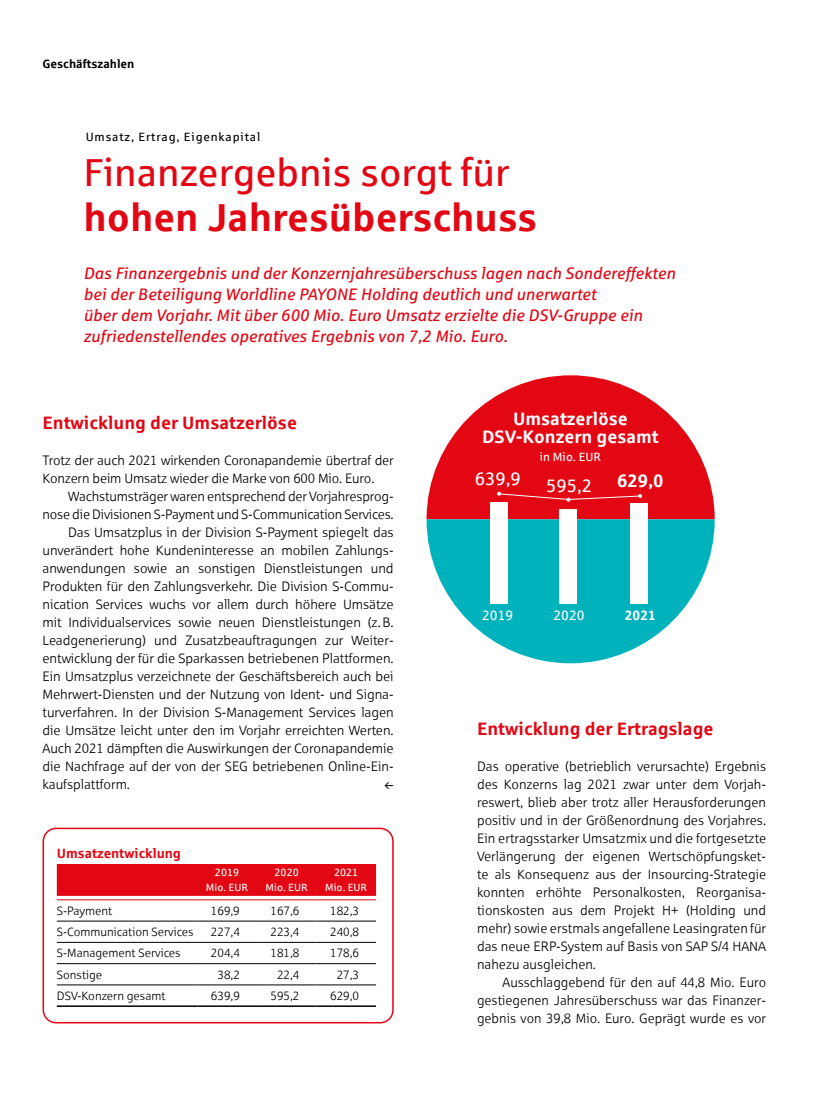
<style>
.page{position:relative;width:830px;height:1106px;background:#fff}
.page>*{position:absolute;margin:0;border:0;box-sizing:border-box;transform-origin:0 0}
.t1{font:39px "Sparkasse Rg";color:#e30613}
.t2{font:700 39px "Sparkasse Rg";color:#e30613}
.t3{font:700 18px "Sparkasse Rg";color:#e30613}
.t4{font:700 18px/18px "Sparkasse Rg";color:#fff;text-align:center}
.t5{font:18px "Sparkasse Rg";color:#fff}
.t6{font:italic 16.5px/21px "Sparkasse Rg";color:#e30613}
.t7{font:13.5px/18px "Sparkasse Lt";letter-spacing:-.005em;color:#000;text-align:justify}
.t8{font:700 13.5px "Sparkasse Rg";color:#e30613}
.t9{font:13.5px "Sparkasse Rg";color:#fff}
.t10{font:700 13.5px "Sparkasse Rg";color:#fff}
.t11{font:12px "Sparkasse Lt";color:#000}
.t12{font:12px "Sparkasse Rg";letter-spacing:.07em;color:#000}
.t13{font:700 12px "Sparkasse Rg";color:#000}
.t14{font:12px "Sparkasse Rg";color:#fff}
.t15{font:10.5px/15px "Sparkasse Rg";color:#fff;text-align:center}
</style>
<div class="page">
<div style="left:57px;top:864px;width:319px;height:31px;background:#e30613"></div>
<hr style="left:57px;top:920px;width:140px;height:1px;background:#000">
<hr style="left:197px;top:920px;width:60px;height:1px;background:#000">
<hr style="left:257px;top:920px;width:59px;height:1px;background:#000">
<hr style="left:316px;top:920px;width:60px;height:1px;background:#000">
<hr style="left:57px;top:942px;width:140px;height:1px;background:#000">
<hr style="left:197px;top:942px;width:60px;height:1px;background:#000">
<hr style="left:257px;top:942px;width:59px;height:1px;background:#000">
<hr style="left:316px;top:942px;width:60px;height:1px;background:#000">
<hr style="left:57px;top:963px;width:140px;height:1px;background:#000">
<hr style="left:197px;top:963px;width:60px;height:1px;background:#000">
<hr style="left:257px;top:963px;width:59px;height:1px;background:#000">
<hr style="left:316px;top:963px;width:60px;height:1px;background:#000">
<hr style="left:57px;top:984px;width:140px;height:1px;background:#000">
<hr style="left:197px;top:984px;width:60px;height:1px;background:#000">
<hr style="left:257px;top:984px;width:59px;height:1px;background:#000">
<hr style="left:316px;top:984px;width:60px;height:1px;background:#000">
<hr style="left:57px;top:895px;width:140px;height:1px;background:#e30613">
<hr style="left:197px;top:895px;width:60px;height:1px;background:#e30613">
<hr style="left:257px;top:895px;width:59px;height:1px;background:#e30613">
<hr style="left:316px;top:895px;width:60px;height:1px;background:#e30613">
<hr style="left:57px;top:899px;width:140px;height:1px;background:#e30613">
<hr style="left:197px;top:899px;width:60px;height:1px;background:#e30613">
<hr style="left:257px;top:899px;width:59px;height:1px;background:#e30613">
<hr style="left:316px;top:899px;width:60px;height:1px;background:#e30613">
<hr style="left:57px;top:1005px;width:140px;height:1px;background:#000">
<hr style="left:197px;top:1005px;width:60px;height:1px;background:#000">
<hr style="left:257px;top:1005px;width:59px;height:1px;background:#000">
<hr style="left:316px;top:1005px;width:60px;height:1px;background:#000">
<div style="left:43px;top:827px;width:350px;height:196px;border:2px solid #e30613;border-radius:13px"></div>
<svg style="left:426px;top:375px;width:288px;height:144px;fill:#e30613"></svg>
<svg style="left:426px;top:519px;width:288px;height:144px;fill:#00b2bb"></svg>
<div style="left:490px;top:502px;width:17px;height:101px;background:#fff"></div>
<div style="left:630px;top:503px;width:17px;height:100px;background:#fff"></div>
<div style="left:559px;top:509px;width:17px;height:94px;background:#fff"></div>
<svg style="left:497px;top:492px;width:145px;height:10px"></svg>
<p class="t13" style="left:43px;top:56px;width:93px">Geschäftszahlen</p>
<p class="t12" style="left:86px;top:129px;width:176px">Umsatz, Ertrag, Eigenkapital</p>
<h1 class="t1" style="left:83px;top:149px;width:427px">Finanzergebnis sorgt für</h1>
<h1 class="t2" style="left:83px;top:192px;width:455px">hohen Jahresüberschuss</h1>
<p class="t6" style="left:83px;top:262px;width:593px">Das Finanzergebnis und der Konzernjahresüberschuss lagen nach Sondereffekten bei der Beteiligung Worldline PAYONE Holding deutlich und unerwartet<br>über dem Vorjahr. Mit über 600 Mio. Euro Umsatz erzielte die DSV-Gruppe ein zufriedenstellendes operatives Ergebnis von 7,2 Mio. Euro.</p>
<h2 class="t3" style="left:43px;top:411px;width:256px">Entwicklung der Umsatzerlöse</h2>
<p class="t7" style="left:43px;top:451px;width:352px">Trotz der auch 2021 wirkenden Coronapandemie übertraf der<br>Konzern beim Umsatz wieder die Marke von 600 Mio. Euro.</p>
<p class="t7" style="left:68px;top:487px;width:327px">Wachstumsträger waren entsprechend der Vorjahresprog-</p>
<p class="t7" style="left:43px;top:505px;width:352px">nose die Divisionen S-Payment und S-Communication Services.</p>
<p class="t7" style="left:68px;top:523px;width:327px">Das Umsatzplus in der Division S-Payment spiegelt das</p>
<p class="t7" style="left:43px;top:541px;width:352px">unverändert hohe Kundeninteresse an mobilen Zahlungs-</p>
<p class="t7" style="left:43px;top:559px;width:352px">anwendungen sowie an sonstigen Dienstleistungen und</p>
<p class="t7" style="left:43px;top:577px;width:352px">Produkten für den Zahlungsverkehr. Die Division S-Commu-</p>
<p class="t7" style="left:43px;top:595px;width:352px">nication Services wuchs vor allem durch höhere Umsätze</p>
<p class="t7" style="left:43px;top:613px;width:352px">mit Individualservices sowie neuen Dienstleistungen (z.B.</p>
<p class="t7" style="left:43px;top:631px;width:352px">Leadgenerierung) und Zusatzbeauftragungen zur Weiter-</p>
<p class="t7" style="left:43px;top:649px;width:352px">entwicklung der für die Sparkassen betriebenen Plattformen.</p>
<p class="t7" style="left:43px;top:667px;width:352px">Ein Umsatzplus verzeichnete der Geschäftsbereich auch bei</p>
<p class="t7" style="left:43px;top:685px;width:352px">Mehrwert-Diensten und der Nutzung von Ident- und Signa-</p>
<p class="t7" style="left:43px;top:703px;width:352px">turverfahren. In der Division S-Management Services lagen</p>
<p class="t7" style="left:43px;top:721px;width:352px">die Umsätze leicht unter den im Vorjahr erreichten Werten.</p>
<p class="t7" style="left:43px;top:739px;width:352px">Auch 2021 dämpften die Auswirkungen der Coronapandemie</p>
<p class="t7" style="left:43px;top:757px;width:352px">die Nachfrage auf der von der SEG betriebenen Online-Ein-</p>
<p class="t7" style="left:43px;top:775px;width:89px">kaufsplattform.</p>
<p class="t8" style="left:57px;top:844px;width:126px">Umsatzentwicklung</p>
<p class="t15" style="left:206px;top:864px;width:44px">2019<br>Mio. EUR</p>
<p class="t15" style="left:265px;top:864px;width:44px">2020<br>Mio. EUR</p>
<p class="t15" style="left:325px;top:864px;width:44px">2021<br>Mio. EUR</p>
<p class="t11" style="left:57px;top:903px;width:57px">S-Payment</p>
<p class="t11" style="left:211px;top:903px;width:30px">169,9</p>
<p class="t11" style="left:270px;top:903px;width:30px">167,6</p>
<p class="t11" style="left:330px;top:903px;width:30px">182,3</p>
<p class="t11" style="left:57px;top:925px;width:138px">S-Communication Services</p>
<p class="t11" style="left:211px;top:925px;width:30px">227,4</p>
<p class="t11" style="left:270px;top:925px;width:30px">223,4</p>
<p class="t11" style="left:330px;top:925px;width:30px">240,8</p>
<p class="t11" style="left:57px;top:946px;width:125px">S-Management Services</p>
<p class="t11" style="left:211px;top:946px;width:30px">204,4</p>
<p class="t11" style="left:270px;top:946px;width:30px">181,8</p>
<p class="t11" style="left:330px;top:946px;width:30px">178,6</p>
<p class="t11" style="left:57px;top:967px;width:47px">Sonstige</p>
<p class="t11" style="left:217px;top:967px;width:24px">38,2</p>
<p class="t11" style="left:277px;top:967px;width:24px">22,4</p>
<p class="t11" style="left:336px;top:967px;width:24px">27,3</p>
<p class="t11" style="left:57px;top:988px;width:110px">DSV-Konzern gesamt</p>
<p class="t11" style="left:211px;top:988px;width:30px">639,9</p>
<p class="t11" style="left:270px;top:988px;width:30px">595,2</p>
<p class="t11" style="left:330px;top:988px;width:30px">629,0</p>
<h2 class="t4" style="left:482px;top:409px;width:178px">Umsatzerlöse<br>DSV-Konzern gesamt</h2>
<p class="t14" style="left:539px;top:450px;width:63px">in Mio. EUR</p>
<h2 class="t5" style="left:474px;top:468px;width:48px">639,9</h2>
<h2 class="t5" style="left:545px;top:475px;width:48px">595,2</h2>
<h2 class="t4" style="left:616px;top:471px;width:48px">629,0</h2>
<p class="t9" style="left:482px;top:607px;width:33px">2019</p>
<p class="t9" style="left:553px;top:607px;width:33px">2020</p>
<p class="t10" style="left:624px;top:607px;width:33px">2021</p>
<h2 class="t3" style="left:477px;top:717px;width:238px">Entwicklung der Ertragslage</h2>
<p class="t7" style="left:477px;top:757px;width:290px">Das operative (betrieblich verursachte) Ergebnis des Konzerns lag 2021 zwar unter dem Vorjah&shy;reswert, blieb aber trotz aller Herausforderungen positiv und in der Größenordnung des Vorjahres.<br>Ein ertragsstarker Umsatzmix und die fortgesetzte Verlängerung der eigenen Wertschöpfungsket&shy;te als Konsequenz aus der Insourcing-Strategie konnten erhöhte Personalkosten, Reorganisa&shy;tionskosten aus dem Projekt H+ (Holding und mehr) sowie erstmals angefallene Leasingraten für das neue ERP-System auf Basis von SAP S/4 HANA nahezu ausgleichen.</p>
<p class="t7" style="left:477px;top:973px;width:290px;text-indent:26px">Ausschlaggebend für den auf 44,8 Mio. Euro gestiegenen Jahresüberschuss war das Finanzer&shy;gebnis von 39,8 Mio. Euro. Geprägt wurde es vor</p>
</div>
